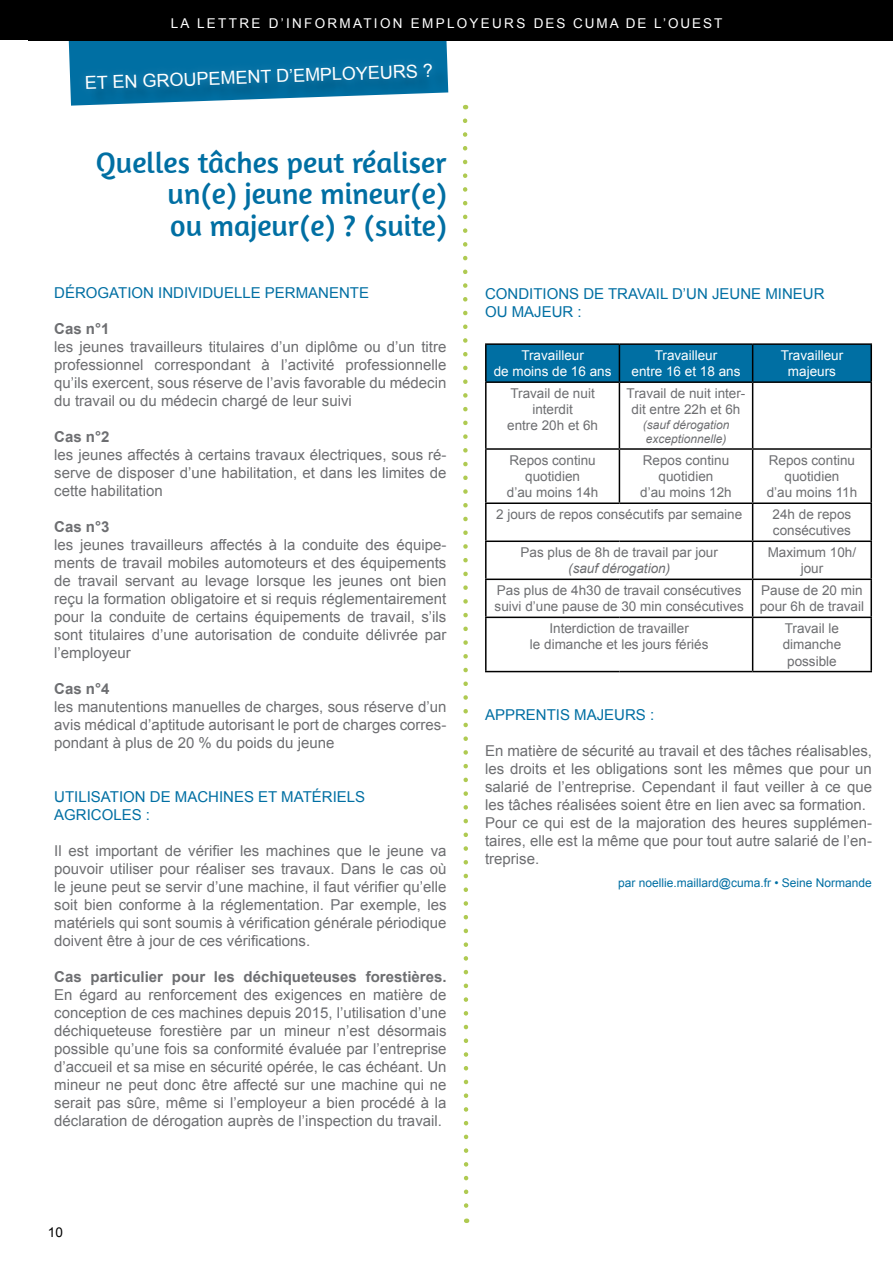
<style>
.page{position:relative;width:893px;height:1263px;background:#fff}
.page>*{position:absolute;margin:0;border:0;box-sizing:border-box;transform-origin:0 0}
.t1{font:30px/31.5px "Amaranth";color:#006fa3;text-align:justify}
.t2{font:18px "Arial";color:#fff}
.t3{font:15px/18px "Arial";color:#6d6e71;text-align:justify}
.t4{font:15px "Arial";color:#006fa3}
.t5{font:700 15px "Arial";color:#6d6e71}
.t6{font:13.5px/16.2px "Arial";color:#6d6e71;text-align:center}
.t7{font:13.5px/16.2px "Arial";color:#fff;text-align:center}
.t8{font:italic 13.5px "Arial";color:#6d6e71}
.t9{font:13.5px "Arial";color:#000}
.t10{font:12px "Arial";color:#006fa3}
.t11{font:italic 12px/14.4px "Arial";color:#6d6e71}
</style>
<div class="page">
<div style="left:0;top:0;width:893px;height:40px;background:#000"></div>
<svg style="left:68px;top:40px;width:380px;height:66px;background:#1e7ca8"></svg>
<svg style="left:462px;top:118px;width:8px;height:1105px"></svg>
<div style="left:487px;top:345px;width:383px;height:36px;background:#006fa3"></div>
<hr style="left:485px;top:343px;width:134px;height:2px;background:#000">
<hr style="left:485px;top:345px;width:2px;height:36px;background:#000">
<hr style="left:619px;top:343px;width:134px;height:2px;background:#000">
<hr style="left:619px;top:345px;width:1px;height:36px;background:#000">
<hr style="left:753px;top:343px;width:119px;height:2px;background:#000">
<hr style="left:752px;top:345px;width:1px;height:36px;background:#000">
<hr style="left:870px;top:345px;width:2px;height:36px;background:#000">
<hr style="left:485px;top:381px;width:134px;height:2px;background:#000">
<hr style="left:485px;top:383px;width:2px;height:65px;background:#000">
<hr style="left:619px;top:381px;width:134px;height:2px;background:#000">
<hr style="left:619px;top:383px;width:1px;height:65px;background:#000">
<hr style="left:753px;top:381px;width:119px;height:2px;background:#000">
<hr style="left:752px;top:383px;width:1px;height:65px;background:#000">
<hr style="left:870px;top:383px;width:2px;height:65px;background:#000">
<hr style="left:485px;top:448px;width:134px;height:2px;background:#000">
<hr style="left:485px;top:450px;width:2px;height:52px;background:#000">
<hr style="left:619px;top:448px;width:134px;height:2px;background:#000">
<hr style="left:619px;top:450px;width:1px;height:52px;background:#000">
<hr style="left:753px;top:448px;width:119px;height:2px;background:#000">
<hr style="left:752px;top:450px;width:1px;height:52px;background:#000">
<hr style="left:870px;top:450px;width:2px;height:52px;background:#000">
<hr style="left:485px;top:502px;width:134px;height:2px;background:#000">
<hr style="left:485px;top:504px;width:2px;height:36px;background:#000">
<hr style="left:619px;top:502px;width:134px;height:2px;background:#000">
<hr style="left:753px;top:502px;width:119px;height:2px;background:#000">
<hr style="left:752px;top:504px;width:1px;height:36px;background:#000">
<hr style="left:870px;top:504px;width:2px;height:36px;background:#000">
<hr style="left:485px;top:540px;width:134px;height:2px;background:#000">
<hr style="left:485px;top:542px;width:2px;height:36px;background:#000">
<hr style="left:619px;top:540px;width:134px;height:2px;background:#000">
<hr style="left:753px;top:540px;width:119px;height:2px;background:#000">
<hr style="left:752px;top:542px;width:1px;height:36px;background:#000">
<hr style="left:870px;top:542px;width:2px;height:36px;background:#000">
<hr style="left:485px;top:578px;width:134px;height:2px;background:#000">
<hr style="left:485px;top:580px;width:2px;height:37px;background:#000">
<hr style="left:619px;top:578px;width:134px;height:2px;background:#000">
<hr style="left:753px;top:578px;width:119px;height:2px;background:#000">
<hr style="left:752px;top:580px;width:1px;height:37px;background:#000">
<hr style="left:870px;top:580px;width:2px;height:37px;background:#000">
<hr style="left:485px;top:617px;width:134px;height:1px;background:#000">
<hr style="left:485px;top:618px;width:2px;height:53px;background:#000">
<hr style="left:619px;top:617px;width:134px;height:1px;background:#000">
<hr style="left:753px;top:617px;width:119px;height:1px;background:#000">
<hr style="left:752px;top:618px;width:1px;height:53px;background:#000">
<hr style="left:870px;top:618px;width:2px;height:53px;background:#000">
<hr style="left:485px;top:671px;width:134px;height:1px;background:#000">
<hr style="left:619px;top:671px;width:134px;height:1px;background:#000">
<hr style="left:753px;top:671px;width:119px;height:1px;background:#000">
<p class="t7" style="left:171px;top:15px;width:80px">La le ttre</p>
<p class="t7" style="left:269px;top:15px;width:59px">d ’i nforma</p>
<p class="t7" style="left:363px;top:15px;width:152px">tio n em plo yeurs</p>
<p class="t7" style="left:534px;top:15px;width:11px">des</p>
<p class="t7" style="left:573px;top:15px;width:36px">c uma</p>
<p class="t7" style="left:626px;top:15px;width:11px">de</p>
<p class="t7" style="left:654px;top:15px;width:69px">l’OU EST</p>
<p class="t2" style="left:84px;top:71px;width:69px;rotate:-2deg">Et en gro</p>
<p class="t2" style="left:183px;top:68px;width:41px;rotate:-2deg">upeme</p>
<p class="t2" style="left:247px;top:65px;width:187px;rotate:-2deg">nt d ’em plo yeurs ?</p>
<h1 class="t1" style="left:168px;top:146px;width:281px;text-indent:-72px">Quelles tâches peut réaliser un(e) jeune mineur(e) ou majeur(e) ? (suite)</h1>
<p class="t4" style="left:54px;top:283px;width:33px">Déroga</p>
<p class="t4" style="left:118px;top:283px;width:64px">tion individ</p>
<p class="t4" style="left:213px;top:283px;width:21px">uelle</p>
<p class="t4" style="left:265px;top:283px;width:22px">perma</p>
<p class="t4" style="left:318px;top:283px;width:50px">nente</p>
<p class="t5" style="left:54px;top:319px;width:57px">Cas n°1</p>
<p class="t3" style="left:54px;top:338px;width:394px">les jeunes travailleurs titulaires d’un diplôme ou d’un titre professionnel correspondant à l’activité professionnelle qu’ils exercent, sous réserve de l’avis favorable du médecin du travail ou du médecin chargé de leur suivi</p>
<p class="t5" style="left:54px;top:427px;width:57px">Cas n°2</p>
<p class="t3" style="left:54px;top:446px;width:394px">les jeunes affectés à certains travaux électriques, sous ré&shy;serve de disposer d’une habilitation, et dans les limites de cette habilitation</p>
<p class="t5" style="left:54px;top:517px;width:57px">Cas n°3</p>
<p class="t3" style="left:54px;top:536px;width:394px">les jeunes travailleurs affectés à la conduite des équipe&shy;ments de travail mobiles automoteurs et des équipements de travail servant au levage lorsque les jeunes ont bien reçu la formation obligatoire et si requis réglementairement pour la conduite de certains équipements de travail, s’ils sont titulaires d’une autorisation de conduite délivrée par l’employeur</p>
<p class="t5" style="left:54px;top:679px;width:57px">Cas n°4</p>
<p class="t3" style="left:54px;top:698px;width:394px">les manutentions manuelles de charges, sous réserve d’un avis médical d’aptitude autorisant le port de charges corres&shy;pondant à plus de 20 % du poids du jeune</p>
<p class="t4" style="left:54px;top:787px;width:29px">Utilisa</p>
<p class="t4" style="left:110px;top:787px;width:77px">tion de mac</p>
<p class="t4" style="left:208px;top:787px;width:123px">hines et matériels</p>
<p class="t4" style="left:54px;top:805px;width:11px">agricoles</p>
<p class="t4" style="left:146px;top:805px;width:6px">:</p>
<p class="t3" style="left:54px;top:842px;width:394px">Il est important de vérifier les machines que le jeune va pouvoir utiliser pour réaliser ses travaux. Dans le cas où le jeune peut se servir d’une machine, il faut vérifier qu’elle soit bien conforme à la réglementation. Par exemple, les matériels qui sont soumis à vérification générale périodique doivent être à jour de ces vérifications.</p>
<p class="t5" style="left:54px;top:967px;width:394px">Cas particulier pour les déchiqueteuses forestières.</p>
<p class="t3" style="left:54px;top:986px;width:394px">En égard au renforcement des exigences en matière de conception de ces machines depuis 2015, l’utilisation d’une déchiqueteuse forestière par un mineur n’est désormais possible qu’une fois sa conformité évaluée par l’entreprise d’accueil et sa mise en sécurité opérée, le cas échéant. U n mineur ne peut donc être affecté sur une machine qui ne serait pas sûre, même si l’employeur a bien procédé à la déclaration de dérogation auprès de l’inspection du travail.</p>
<p class="t4" style="left:485px;top:284px;width:142px">Conditions de travail</p>
<p class="t4" style="left:672px;top:284px;width:148px">d’un jeune mineur</p>
<p class="t4" style="left:485px;top:302px;width:38px">ou maje</p>
<p class="t4" style="left:552px;top:302px;width:31px">ur :</p>
<p class="t7" style="left:494px;top:347px;width:119px">Travailleur<br>de moins de 16 ans</p>
<p class="t7" style="left:632px;top:347px;width:110px">Travailleur<br>entre 16 et 18 ans</p>
<p class="t7" style="left:781px;top:347px;width:64px">Travailleur majeurs</p>
<p class="t6" style="left:507px;top:385px;width:92px">Travail de nuit interdit<br>entre 20h et 6h</p>
<p class="t6" style="left:627px;top:385px;width:120px">Travail de nuit inter&shy;dit entre 22h et 6h</p>
<p class="t11" style="left:643px;top:417px;width:88px">(sauf dérogation exceptionnelle)</p>
<p class="t6" style="left:507px;top:452px;width:93px">Repos continu quotidien<br>d’au moins 14h</p>
<p class="t6" style="left:640px;top:452px;width:93px">Repos continu quotidien<br>d’au moins 12h</p>
<p class="t6" style="left:767px;top:452px;width:92px">Repos continu quotidien<br>d’au moins 11h</p>
<p class="t6" style="left:496px;top:506px;width:248px">2 jours de repos consécutifs par semaine</p>
<p class="t6" style="left:772px;top:506px;width:80px;text-align:left">24h de repos consécutives</p>
<p class="t6" style="left:520px;top:544px;width:199px">Pas plus de 8h de travail par jour</p>
<p class="t8" style="left:568px;top:560px;width:104px">(sauf dérogation)</p>
<p class="t6" style="left:768px;top:544px;width:90px">Maximum 10h/ jour</p>
<p class="t6" style="left:495px;top:582px;width:251px;text-align:left">Pas plus de 4h30 de travail consécutives suivi d’une pause de 30 min consécutives</p>
<p class="t6" style="left:760px;top:582px;width:106px;text-align:left">Pause de 20 min pour 6h de travail</p>
<p class="t6" style="left:530px;top:620px;width:180px">Interdiction de travailler<br>le dimanche et les jours fériés</p>
<p class="t6" style="left:783px;top:620px;width:60px">Travail le dimanche possible</p>
<p class="t4" style="left:485px;top:704px;width:100px">Apprentis maje</p>
<p class="t4" style="left:614px;top:704px;width:42px">urs :</p>
<p class="t3" style="left:485px;top:741px;width:388px;text-align:left">En matière de sécurité au travail et des tâches réalisables, les droits et les obligations sont les mêmes que pour un salarié de l’entreprise. Cependant il faut veiller à ce que les tâches réalisées soient être en lien avec sa formation.<br>Pour ce qui est de la majoration des heures supplémen&shy;taires, elle est la même que pour tout autre salarié de l’en&shy;treprise.</p>
<p class="t10" style="left:618px;top:875px;width:255px">par noellie.maillard@cuma.fr • Seine Normande</p>
<p class="t9" style="left:48px;top:1223px;width:17px">10</p>
</div>
